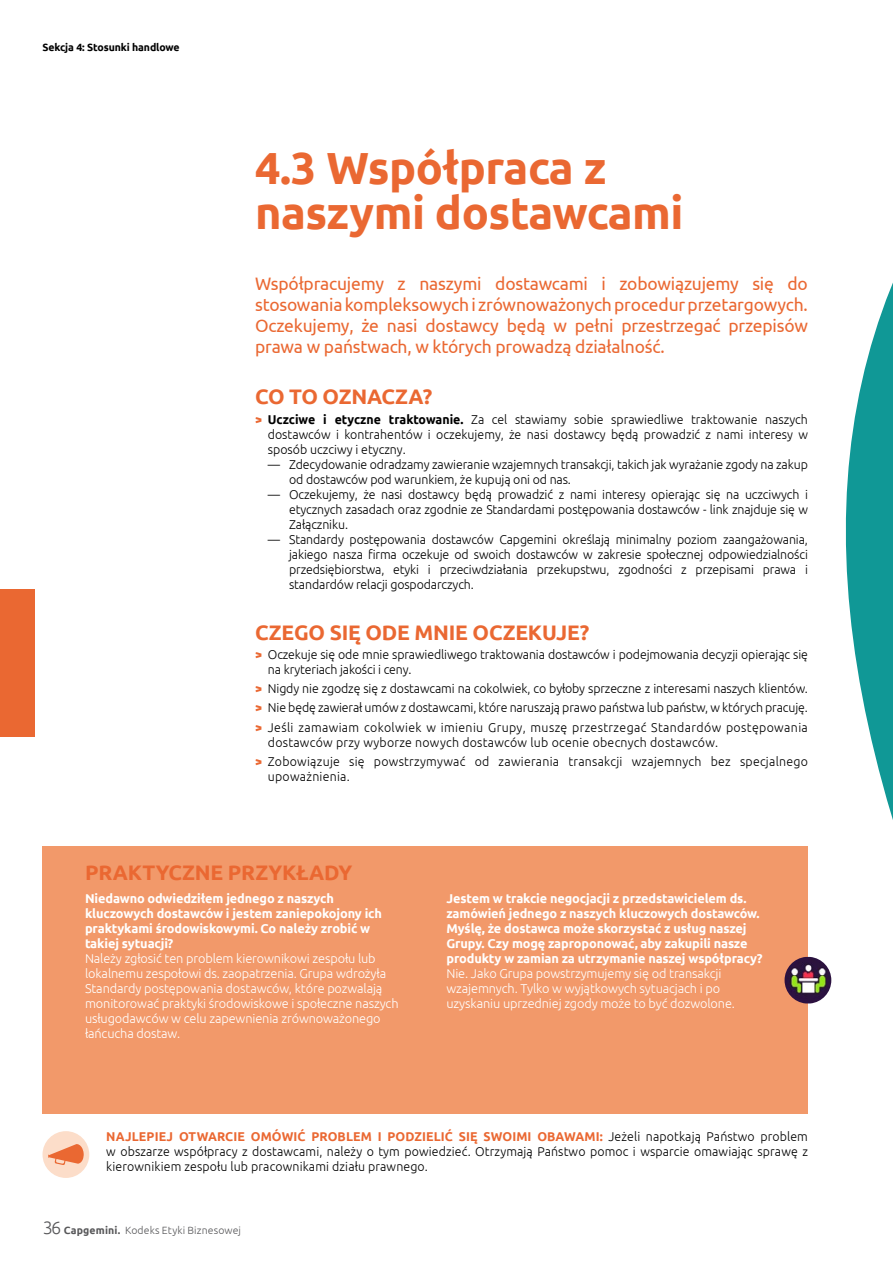
<style>
.page{position:relative;width:893px;height:1263px;background:#fff}
.page>*{position:absolute;margin:0;border:0;box-sizing:border-box;transform-origin:0 0}
.t1{font:700 45px/45px "Ubuntu";letter-spacing:-.01em;color:#ea6832}
.t2{font:700 21px "Ubuntu";letter-spacing:-.01em;color:#ea6832}
.t3{font:18px/21px "Ubuntu";letter-spacing:-.01em;color:#ea6832;text-align:justify}
.t4{font:300 12.75px/15px "Ubuntu";letter-spacing:-.01em;color:#000;text-align:justify}
.t5{font:300 12.75px/15px "Ubuntu";letter-spacing:-.01em;color:#fff}
.t6{font:700 12.75px/15px "Ubuntu";letter-spacing:-.01em;color:#fff}
.t7{font:300 12.75px/15px "Ubuntu";letter-spacing:.03em;color:#000}
.t8{font:300 12.75px/15px "Ubuntu";letter-spacing:.02em;color:#000}
.t9{font:300 10.5px "Ubuntu";letter-spacing:.01em;color:#58585a}
.t10{font:700 10.5px "Ubuntu";letter-spacing:-.01em;color:#000}
.s1{font-weight:700;color:#ea6832}
.s2{font-weight:700}
.s3{font-size:18px}
</style>
<div class="page">
<svg style="left:808px;top:282px;width:85px;height:722px"></svg>
<div style="left:43px;top:846px;width:765px;height:268px;background:#f2996a"></div>
<div style="left:0;top:590px;width:34px;height:147px;background:#ea6832"></div>
<div style="left:43px;top:1131px;width:46px;height:47px;background:#fcddc9;border-radius:50%"></div>
<svg style="left:48px;top:1144px;width:36px;height:21px"></svg>
<img style="left:784px;top:957px;width:47px;height:46px;border-radius:22px">
<p class="t10" style="left:43px;top:41px;width:139px">Sekcja 4: Stosunki handlowe</p>
<p class="t1" style="left:255px;top:145px;width:430px">4.3 Współpraca z naszymi dostawcami</p>
<p class="t3" style="left:255px;top:273px;width:554px">Współpracujemy z naszymi dostawcami i zobowiązujemy się do stosowania kompleksowych i zrównoważonych procedur przetargowych.<br>Oczekujemy, że nasi dostawcy będą w pełni przestrzegać przepisów prawa w państwach, w których prowadzą działalność.</p>
<p class="t2" style="left:255px;top:384px;width:179px">CO TO OZNACZA?</p>
<p class="t4" style="left:268px;top:411px;width:542px;text-indent:-13px"><span class="s1">&gt;</span> <span class="s2">Uczciwe i etyczne traktowanie.</span> Za cel stawiamy sobie sprawiedliwe traktowanie naszych dostawców i kontrahentów i oczekujemy, że nasi dostawcy będą prowadzić z nami interesy w sposób uczciwy i etyczny.</p>
<p class="t4" style="left:289px;top:456px;width:520px;text-indent:-21px">— Zdecydowanie odradzamy zawieranie wzajemnych transakcji, takich jak wyrażanie zgody na zakup od dostawców pod warunkiem, że kupują oni od nas.</p>
<p class="t4" style="left:289px;top:486px;width:520px;text-indent:-21px">— Oczekujemy, że nasi dostawcy będą prowadzić z nami interesy opierając się na uczciwych i etycznych zasadach oraz zgodnie ze Standardami postępowania dostawców - link znajduje się w Załączniku.</p>
<p class="t4" style="left:289px;top:531px;width:520px;text-indent:-21px">— Standardy postępowania dostawców Capgemini określają minimalny poziom zaangażowania, jakiego nasza firma oczekuje od swoich dostawców w zakresie społecznej odpowiedzialności przedsiębiorstwa, etyki i przeciwdziałania przekupstwu, zgodności z przepisami prawa i standardów relacji gospodarczych.</p>
<p class="t2" style="left:255px;top:619px;width:336px">CZEGO SIĘ ODE MNIE OCZEKUJE?</p>
<p class="t4" style="left:268px;top:646px;width:542px;text-indent:-13px"><span class="s1">&gt;</span> Oczekuje się ode mnie sprawiedliwego traktowania dostawców i podejmowania decyzji opierając się na kryteriach jakości i ceny.</p>
<p class="t4" style="left:255px;top:681px;width:554px"><span class="s1">&gt;</span> Nigdy nie zgodzę się z dostawcami na cokolwiek, co byłoby sprzeczne z interesami naszych klientów.</p>
<p class="t4" style="left:255px;top:700px;width:554px"><span class="s1">&gt;</span> Nie będę zawierał umów z dostawcami, które naruszają prawo państwa lub państw, w których pracuję.</p>
<p class="t7" style="left:268px;top:719px;width:542px;text-indent:-13px"><span class="s1">&gt;</span> Jeśli zamawiam cokolwiek w imieniu Grupy, muszę przestrzegać Standardów postępowania dostawców przy wyborze nowych dostawców lub ocenie obecnych dostawców.</p>
<p class="t8" style="left:268px;top:754px;width:542px;text-indent:-13px"><span class="s1">&gt;</span> Zobowiązuje się powstrzymywać od zawierania transakcji wzajemnych bez specjalnego upoważnienia.</p>
<p class="t2" style="left:85px;top:859px;width:269px">PRAKTYCZNE PRZYKŁADY</p>
<p class="t6" style="left:85px;top:891px;width:298px">Niedawno odwiedziłem jednego z naszych kluczowych dostawców i jestem zaniepokojony ich praktykami środowiskowymi. Co należy zrobić w takiej sytuacji?</p>
<p class="t5" style="left:85px;top:950px;width:315px">Należy zgłosić ten problem kierownikowi zespołu lub lokalnemu zespołowi ds. zaopatrzenia. Grupa wdrożyła Standardy postępowania dostawców, które pozwalają monitorować praktyki środowiskowe i społeczne naszych usługodawców w celu zapewnienia zrównoważonego łańcucha dostaw.</p>
<p class="t6" style="left:446px;top:891px;width:318px">Jestem w trakcie negocjacji z przedstawicielem ds. zamówień jednego z naszych kluczowych dostawców.<br>Myślę, że dostawca może skorzystać z usług naszej Grupy. Czy mogę zaproponować, aby zakupili nasze produkty w zamian za utrzymanie naszej współpracy?</p>
<p class="t5" style="left:446px;top:965px;width:290px">Nie. Jako Grupa powstrzymujemy się od transakcji wzajemnych. Tylko w wyjątkowych sytuacjach i po uzyskaniu uprzedniej zgody może to być dozwolone.</p>
<p class="t4" style="left:106px;top:1129px;width:703px"><span class="s1">NAJLEPIEJ OTWARCIE OMÓWIĆ PROBLEM I PODZIELIĆ SIĘ SWOIMI OBAWAMI:</span> Jeżeli napotkają Państwo problem w obszarze współpracy z dostawcami, należy o tym powiedzieć. Otrzymają Państwo pomoc i wsparcie omawiając sprawę z kierownikiem zespołu lub pracownikami działu prawnego.</p>
<p class="t9" style="left:43px;top:1224px;width:200px"><span class="s3">36</span> <span class="s2">Capgemini.</span> Kodeks Etyki Biznesowej</p>
</div>
